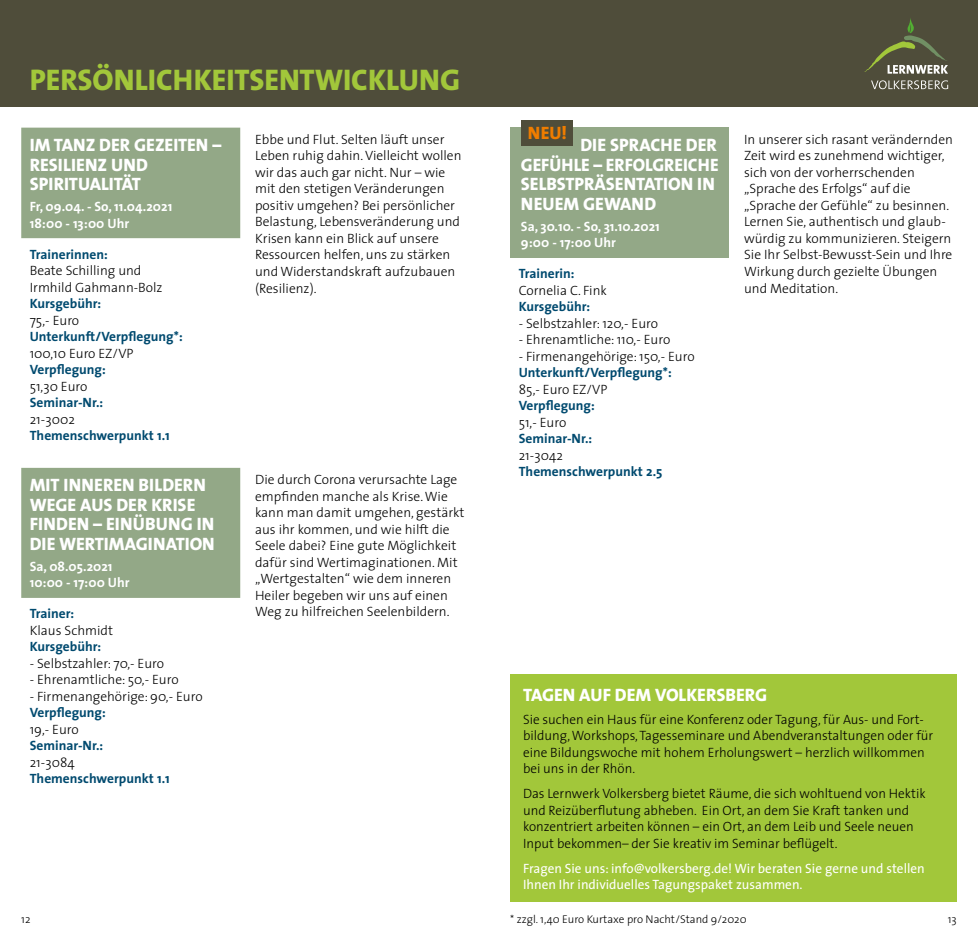
<style>
.page{position:relative;width:978px;height:936px;background:#fff}
.page>*{position:absolute;margin:0;border:0;box-sizing:border-box;transform-origin:0 0}
.Kategorie_Headline{font:800 30px "The Sans";color:#a2c73a}
._1_Headline{font:800 18px/19.5px "The Sans";color:#fff}
.Liste_-_Headline{font:800 18px "The Sans";color:#fff}
._1_Headline-2{font:800 18px "The Sans";color:#ef7d00}
._0_Fließtext{font:300 13.5px/16.5px "The Sans";color:#000}
.Liste_-_Text{font:300 13.5px/16.5px "The Sans";color:#000}
._0_Fließtext-2{font:700 13.5px/16.5px "The Sans";color:#004a6f}
.Liste_-_Text-2{font:13.5px/16.5px "The Sans";color:#fff}
._2_Datum{font:700 13.5px/16.5px "The Sans";color:#fff}
.t1{font:300 11.25px "The Sans";color:#000}
.s1{font-weight:700;color:#004a6f}
.s2{font-weight:300;color:#000}
</style>
<div class="page">
<div style="left:0;top:0;width:978px;height:106px;background:#4f4d3a"></div>
<svg style="left:871px;top:80px;width:77px;height:9px"></svg>
<svg style="left:864px;top:18px;width:84px;height:56px"></svg>
<svg style="left:21px;top:128px;width:219px;height:470px;fill:#93a887"></svg>
<div style="left:510px;top:128px;width:219px;height:130px;background:#93a887"></div>
<div style="left:522px;top:120px;width:51px;height:26px;background:#4f4d3a"></div>
<div style="left:510px;top:675px;width:447px;height:226px;background:#a2c73a"></div>
<p class="Kategorie_Headline" style="left:30px;top:54px;width:432px">PERSÖNLICHKEITSENTWICKLUNG</p>
<p class="_1_Headline" style="left:30px;top:135px;width:193px">IM TANZ DER GEZEITEN –<br>RESILIENZ UND<br>SPIRITUALITÄT</p>
<p class="_2_Datum" style="left:30px;top:198px;width:144px">Fr, 09.04. - So, 11.04.2021<br>18:00 - 13:00 Uhr</p>
<p class="_0_Fließtext" style="left:30px;top:245px;width:134px"><span class="s1">Trainerinnen:<br></span>Beate Schilling und<br>Irmhild Gahmann-Bolz</p>
<p class="_0_Fließtext-2" style="left:30px;top:295px;width:73px">Kursgebühr:<br><span class="s2">75,- Euro</span></p>
<p class="_0_Fließtext-2" style="left:30px;top:328px;width:154px">Unterkunft/Verpflegung*:</p>
<p class="_0_Fließtext" style="left:30px;top:344px;width:105px">100,10 Euro EZ/VP</p>
<p class="_0_Fließtext-2" style="left:30px;top:361px;width:78px">Verpflegung:<br><span class="s2">51,30 Euro</span></p>
<p class="_0_Fließtext-2" style="left:30px;top:394px;width:75px">Seminar-Nr.:<br><span class="s2">21-3002</span></p>
<p class="_0_Fließtext-2" style="left:30px;top:427px;width:142px">Themenschwerpunkt 1.1</p>
<p class="_1_Headline" style="left:30px;top:475px;width:187px">MIT INNEREN BILDERN<br>WEGE AUS DER KRISE<br>FINDEN – EINÜBUNG IN<br>DIE WERTIMAGINATION</p>
<p class="_2_Datum" style="left:30px;top:557px;width:101px">Sa, 08.05.2021<br>10:00 - 17:00 Uhr</p>
<p class="_0_Fließtext" style="left:255px;top:131px;width:208px">Ebbe und Flut. Selten läuft unser<br>Leben ruhig dahin. Vielleicht wollen wir das auch gar nicht. Nur – wie mit den stetigen Veränderungen positiv umgehen? Bei persönlicher<br>Belastung, Lebensveränderung und<br>Krisen kann ein Blick auf unsere<br>Ressourcen helfen, uns zu stärken und Widerstandskraft aufzubauen (Resilienz).</p>
<p class="_0_Fließtext" style="left:255px;top:471px;width:211px">Die durch Corona verursachte Lage empfinden manche als Krise. Wie kann man damit umgehen, gestärkt aus ihr kommen, und wie hilft die Seele dabei? Eine gute Möglichkeit dafür sind Wertimaginationen. Mit „Wertgestalten“ wie dem inneren Heiler begeben wir uns auf einen</p>
<p class="_0_Fließtext-2" style="left:30px;top:605px;width:46px">Trainer:</p>
<p class="_0_Fließtext" style="left:255px;top:603px;width:196px">Weg zu hilfreichen Seelenbildern.</p>
<p class="_0_Fließtext" style="left:30px;top:621px;width:85px">Klaus Schmidt</p>
<p class="_0_Fließtext-2" style="left:30px;top:638px;width:73px">Kursgebühr:</p>
<p class="_0_Fließtext" style="left:30px;top:654px;width:136px">- Selbstzahler: 70,- Euro</p>
<p class="_0_Fließtext" style="left:30px;top:671px;width:150px">- Ehrenamtliche: 50,- Euro</p>
<p class="_0_Fließtext" style="left:30px;top:687px;width:174px">- Firmenangehörige: 90,- Euro</p>
<p class="_0_Fließtext-2" style="left:30px;top:704px;width:78px">Verpflegung:<br><span class="s2">19,- Euro</span></p>
<p class="_0_Fließtext-2" style="left:30px;top:737px;width:75px">Seminar-Nr.:<br><span class="s2">21-3084</span></p>
<p class="_0_Fließtext-2" style="left:30px;top:770px;width:142px">Themenschwerpunkt 1.1</p>
<p class="_1_Headline-2" style="left:528px;top:118px;width:41px">NEU!</p>
<p class="_1_Headline" style="left:521px;top:135px;width:199px;text-indent:60px">DIE SPRACHE DER<br>GEFÜHLE – ERFOLGREICHE<br>SELBSTPRÄSENTATION IN<br>NEUEM GEWAND</p>
<p class="_2_Datum" style="left:521px;top:217px;width:140px">Sa, 30.10. - So, 31.10.2021<br>9:00 - 17:00 Uhr</p>
<p class="_0_Fließtext" style="left:519px;top:265px;width:90px"><span class="s1">Trainerin:<br></span>Cornelia C. Fink</p>
<p class="_0_Fließtext-2" style="left:519px;top:298px;width:73px">Kursgebühr:</p>
<p class="_0_Fließtext" style="left:519px;top:314px;width:141px">- Selbstzahler: 120,- Euro</p>
<p class="_0_Fließtext" style="left:519px;top:331px;width:153px">- Ehrenamtliche: 110,- Euro</p>
<p class="_0_Fließtext" style="left:519px;top:347px;width:177px">- Firmenangehörige: 150,- Euro</p>
<p class="_0_Fließtext-2" style="left:519px;top:364px;width:154px">Unterkunft/Verpflegung*:</p>
<p class="_0_Fließtext" style="left:519px;top:380px;width:90px">85,- Euro EZ/VP</p>
<p class="_0_Fließtext-2" style="left:519px;top:397px;width:78px">Verpflegung:<br><span class="s2">51,- Euro</span></p>
<p class="_0_Fließtext-2" style="left:519px;top:430px;width:75px">Seminar-Nr.:<br><span class="s2">21-3042</span></p>
<p class="_0_Fließtext-2" style="left:519px;top:463px;width:145px">Themenschwerpunkt 2.5</p>
<p class="_0_Fließtext" style="left:744px;top:131px;width:210px">In unserer sich rasant verändernden<br>Zeit wird es zunehmend wichtiger, sich von der vorherrschenden „Sprache des Erfolgs“ auf die „Sprache der Gefühle“ zu besinnen.<br>Lernen Sie, authentisch und glaub&shy;würdig zu kommunizieren. Steigern<br>Sie Ihr Selbst-Bewusst-Sein und Ihre<br>Wirkung durch gezielte Übungen und Meditation.</p>
<p class="Liste_-_Headline" style="left:523px;top:679px;width:246px">TAGEN AUF DEM VOLKERSBERG</p>
<p class="Liste_-_Text" style="left:523px;top:710px;width:412px">Sie suchen ein Haus für eine Konferenz oder Tagung, für Aus- und Fort&shy;bildung, Workshops, Tagesseminare und Abendveranstaltungen oder für eine Bildungswoche mit hohem Erholungswert – herzlich willkommen bei uns in der Rhön.</p>
<p class="Liste_-_Text" style="left:523px;top:784px;width:404px">Das Lernwerk Volkersberg bietet Räume, die sich wohltuend von Hektik und Reizüberflutung abheben. Ein Ort, an dem Sie Kraft tanken und konzentriert arbeiten können – ein Ort, an dem Leib und Seele neuen Input bekommen– der Sie kreativ im Seminar beflügelt.</p>
<p class="Liste_-_Text-2" style="left:523px;top:859px;width:403px">Fragen Sie uns: info@volkersberg.de! Wir beraten Sie gerne und stellen<br>Ihnen Ihr individuelles Tagungspaket zusammen.</p>
<p class="t1" style="left:21px;top:909px;width:11px">12</p>
<p class="t1" style="left:510px;top:909px;width:238px">* zzgl. 1,40 Euro Kurtaxe pro Nacht/Stand 9/2020</p>
<p class="t1" style="left:948px;top:909px;width:10px">13</p>
</div>
